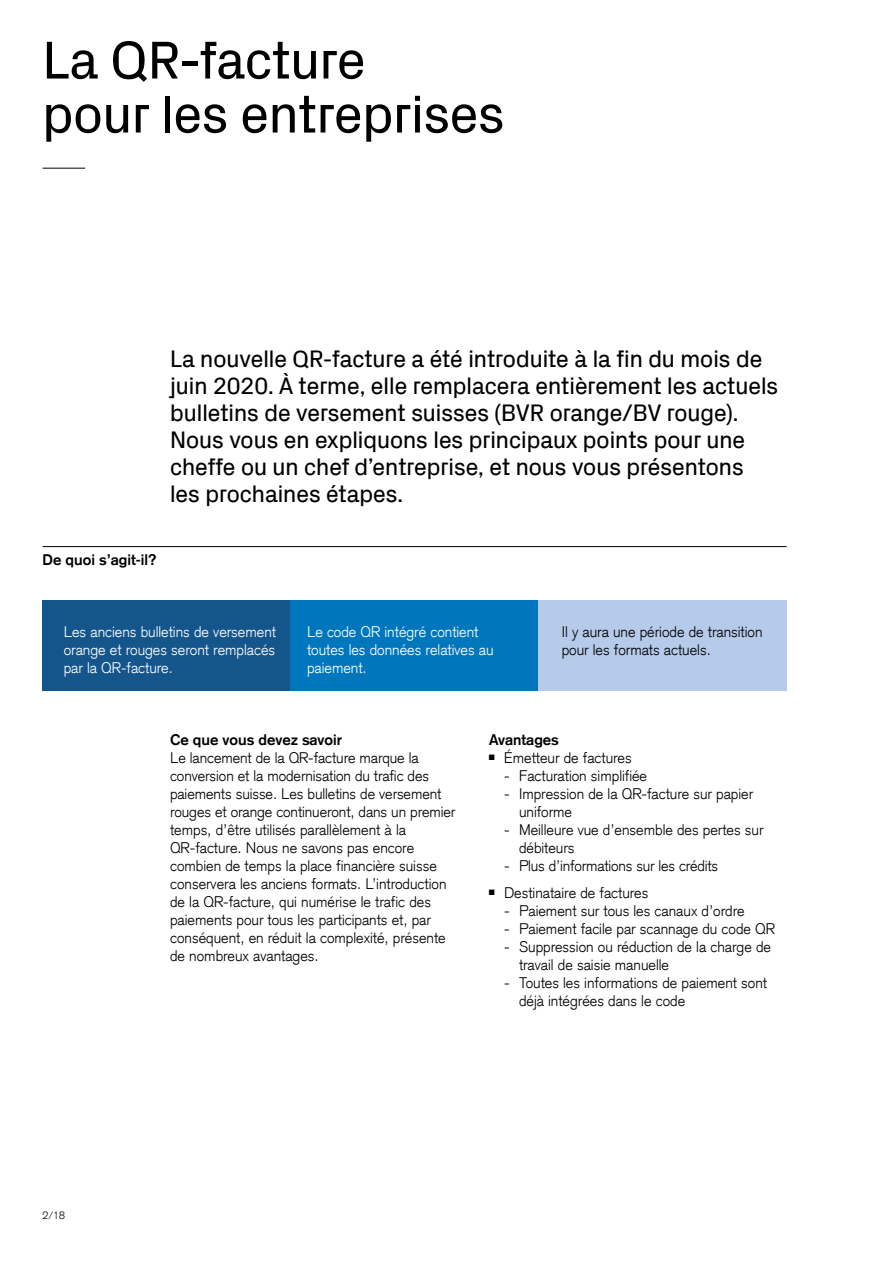
<style>
.page{position:relative;width:893px;height:1263px;background:#fff}
.page>*{position:absolute;margin:0;border:0;box-sizing:border-box;transform-origin:0 0}
.t1{font:54px/54px "Credit Suisse Headline";color:#000}
.t2{font:24px/27px "Credit Suisse Headline";color:#000}
.t3{font:300 15px/18px "Credit Suisse Type";color:#000}
.t4{font:300 15px "Credit Suisse Type";color:#fff}
.t5{font:700 15px "Credit Suisse Type";color:#000}
.t6{font:300 10.5px "Credit Suisse Type";color:#000}
</style>
<div class="page">
<hr style="left:43px;top:546px;width:744px;height:1px;background:#000">
<hr style="left:43px;top:168px;width:42px;height:1px;background:#000">
<div style="left:43px;top:601px;width:248px;height:90px;background:#14558c"></div>
<div style="left:291px;top:601px;width:248px;height:90px;background:#0077bc"></div>
<div style="left:539px;top:601px;width:248px;height:90px;background:#b6cbe9"></div>
<p class="t1" style="left:43px;top:29px;width:463px">La QR-facture<br>pour les entreprises</p>
<p class="t2" style="left:170px;top:343px;width:610px">La nouvelle QR-facture a été introduite à la fin du mois de juin 2020. À terme, elle remplacera entièrement les actuels bulletins de versement suisses (BVR orange/BV rouge).<br>Nous vous en expliquons les principaux points pour une cheffe ou un chef d’entreprise, et nous vous présentons les prochaines étapes.</p>
<p class="t5" style="left:43px;top:550px;width:116px">De quoi s’agit-il?</p>
<p class="t4" style="left:64px;top:622px;width:214px">Les anciens bulletins de versement</p>
<p class="t4" style="left:307px;top:622px;width:173px">Le code QR intégré contient</p>
<p class="t3" style="left:562px;top:622px;width:202px">Il y aura une période de transition</p>
<p class="t4" style="left:64px;top:640px;width:213px">orange et rouges seront remplacés</p>
<p class="t4" style="left:307px;top:640px;width:188px">toutes les données relatives au</p>
<p class="t3" style="left:562px;top:640px;width:151px">pour les formats actuels.</p>
<p class="t4" style="left:64px;top:658px;width:111px">par la QR-facture.</p>
<p class="t4" style="left:307px;top:658px;width:61px">paiement.</p>
<p class="t6" style="left:43px;top:1209px;width:24px">2/18</p>
<p class="t5" style="left:170px;top:730px;width:174px">Ce que vous devez savoir</p>
<p class="t3" style="left:170px;top:748px;width:273px">Le lancement de la QR-facture marque la conversion et la modernisation du trafic des paiements suisse. Les bulletins de versement</p>
<p class="t3" style="left:170px;top:802px;width:287px">rouges et orange continueront, dans un premier</p>
<p class="t3" style="left:170px;top:820px;width:278px">temps, d’être utilisés parallèlement à la QR-facture. Nous ne savons pas encore combien de temps la place financière suisse conservera les anciens formats. L’introduction de la QR-facture, qui numérise le trafic des paiements pour tous les participants et, par conséquent, en réduit la complexité, présente</p>
<p class="t3" style="left:170px;top:946px;width:150px">de nombreux avantages.</p>
<p class="t5" style="left:489px;top:730px;width:71px">Avantages</p>
<p class="t3" style="left:504px;top:748px;width:129px">Émetteur de factures</p>
<p class="t3" style="left:504px;top:766px;width:145px">- Facturation simplifiée</p>
<p class="t3" style="left:504px;top:784px;width:251px">- Impression de la QR-facture sur papier</p>
<p class="t3" style="left:519px;top:802px;width:55px">uniforme</p>
<p class="t3" style="left:519px;top:820px;width:246px;text-indent:-15px">- Meilleure vue d’ensemble des pertes sur débiteurs</p>
<p class="t3" style="left:504px;top:856px;width:216px">- Plus d’informations sur les crédits</p>
<p class="t3" style="left:504px;top:883px;width:146px">Destinataire de factures</p>
<p class="t3" style="left:504px;top:901px;width:242px">- Paiement sur tous les canaux d’ordre</p>
<p class="t3" style="left:504px;top:919px;width:272px">- Paiement facile par scannage du code QR</p>
<p class="t3" style="left:504px;top:937px;width:268px">- Suppression ou réduction de la charge de</p>
<p class="t3" style="left:519px;top:955px;width:152px">travail de saisie manuelle</p>
<p class="t3" style="left:519px;top:973px;width:250px;text-indent:-15px">- Toutes les informations de paiement sont déjà intégrées dans le code</p>
</div>
